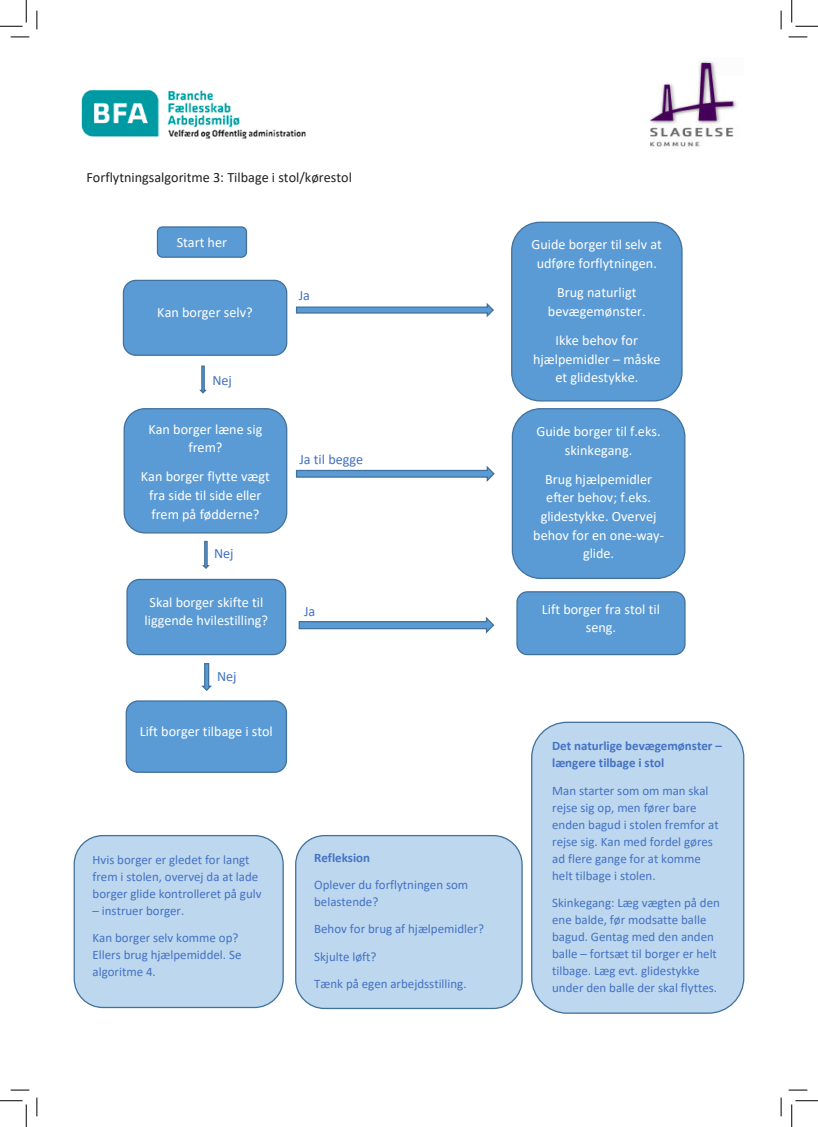
<style>
.page{position:relative;width:818px;height:1127px;background:#fff}
.page>*{position:absolute;margin:0;border:0;box-sizing:border-box;transform-origin:0 0}
.t1{font:14.12px/18.6px "Calibri";color:#fff;text-align:center}
.t2{font:14.12px "Calibri";color:#231f20}
.t3{font:14.12px "Calibri";color:#4472c4}
.t4{font:12.88px/17px "Calibri";color:#4472c4}
.t5{font:700 12.88px/17px "Calibri";color:#4472c4}
.s1{font-weight:700}
</style>
<div class="page">
<img style="left:649px;top:61px;width:88px;height:86px">
<img style="left:82px;top:90px;width:224px;height:49px">
<div style="left:157px;top:226px;width:90px;height:32px;background:#5b9bd5;border:1px solid #41719c;border-radius:5px"></div>
<div style="left:124px;top:408px;width:163px;height:125px;background:#5b9bd5;border:1px solid #41719c;border-radius:21px"></div>
<div style="left:126px;top:578px;width:160px;height:77px;background:#5b9bd5;border:1px solid #41719c;border-radius:13px"></div>
<div style="left:74px;top:834px;width:210px;height:173px;background:#bdd7ee;border:1px solid #41719c;border-radius:29px"></div>
<div style="left:295px;top:834px;width:228px;height:174px;background:#bdd7ee;border:1px solid #41719c;border-radius:29px"></div>
<div style="left:531px;top:721px;width:213px;height:292px;background:#bdd7ee;border:1px solid #41719c;border-radius:35px"></div>
<div style="left:123px;top:280px;width:164px;height:76px;background:#5b9bd5;border:1px solid #41719c;border-radius:12px"></div>
<svg style="left:199px;top:365px;width:8px;height:29px"></svg>
<svg style="left:298px;top:617px;width:197px;height:17px"></svg>
<img style="left:298px;top:617px;width:43px;height:7px">
<svg style="left:295px;top:465px;width:200px;height:17px"></svg>
<div style="left:511px;top:221px;width:172px;height:180px;background:#5b9bd5;border:1px solid #41719c;border-radius:28px"></div>
<svg style="left:295px;top:303px;width:199px;height:15px"></svg>
<img style="left:295px;top:465px;width:80px;height:7px">
<div style="left:512px;top:408px;width:173px;height:171px;background:#5b9bd5;border:1px solid #41719c;border-radius:28px"></div>
<svg style="left:202px;top:540px;width:8px;height:29px"></svg>
<svg style="left:201px;top:663px;width:11px;height:28px"></svg>
<div style="left:516px;top:591px;width:169px;height:64px;background:#5b9bd5;border:1px solid #41719c;border-radius:10px"></div>
<div style="left:126px;top:700px;width:161px;height:72px;background:#5b9bd5;border:1px solid #41719c;border-radius:12px"></div>
<svg style="left:11px;top:36px;width:18px;height:2px"></svg>
<svg style="left:788px;top:36px;width:19px;height:2px"></svg>
<svg style="left:11px;top:1089px;width:18px;height:1px"></svg>
<svg style="left:788px;top:1089px;width:19px;height:1px"></svg>
<svg style="left:36px;top:11px;width:2px;height:18px"></svg>
<svg style="left:36px;top:1097px;width:2px;height:18px"></svg>
<svg style="left:780px;top:11px;width:2px;height:18px"></svg>
<svg style="left:780px;top:1097px;width:2px;height:18px"></svg>
<svg style="left:0;top:0;width:27px;height:27px"></svg>
<svg style="left:0;top:1100px;width:27px;height:26px"></svg>
<svg style="left:791px;top:0;width:27px;height:27px"></svg>
<svg style="left:791px;top:1100px;width:27px;height:26px"></svg>
<p class="t2" style="left:86px;top:167px;width:267px">Forflytningsalgoritme 3: Tilbage i stol/kørestol</p>
<p class="t1" style="left:177px;top:233px;width:52px">Start her</p>
<p class="t1" style="left:157px;top:302px;width:97px">Kan borger selv?</p>
<p class="t3" style="left:212px;top:370px;width:21px">Nej</p>
<p class="t1" style="left:148px;top:419px;width:115px">Kan borger læne sig frem?</p>
<p class="t1" style="left:141px;top:467px;width:131px">Kan borger flytte vægt fra side til side eller frem på fødderne?</p>
<p class="t3" style="left:214px;top:544px;width:21px">Nej</p>
<p class="t1" style="left:145px;top:592px;width:125px">Skal borger skifte til liggende hvilestilling?</p>
<p class="t3" style="left:217px;top:666px;width:21px">Nej</p>
<p class="t1" style="left:140px;top:721px;width:135px">Lift borger tilbage i stol</p>
<p class="t3" style="left:299px;top:286px;width:13px">Ja</p>
<p class="t3" style="left:299px;top:449px;width:65px">Ja til begge</p>
<p class="t3" style="left:304px;top:601px;width:13px">Ja</p>
<p class="t4" style="left:93px;top:850px;width:171px">Hvis borger er gledet for langt frem i stolen, overvej da at lade borger glide kontrolleret på gulv</p>
<p class="t4" style="left:93px;top:896px;width:147px;line-height:27.2px">– instruer borger.<br>Kan borger selv komme op?</p>
<p class="t4" style="left:93px;top:946px;width:150px">Ellers brug hjælpemiddel. Se algoritme 4.</p>
<p class="t4" style="left:314px;top:843px;width:155px;line-height:27.2px"><span class="s1">Refleksion<br></span>Oplever du forflytningen som</p>
<p class="t4" style="left:314px;top:887px;width:171px;line-height:27.2px">belastende?<br>Behov for brug af hjælpemidler?<br>Skjulte løft?<br>Tænk på egen arbejdsstilling.</p>
<p class="t1" style="left:531px;top:235px;width:132px">Guide borger til selv at udføre forflytningen.</p>
<p class="t1" style="left:548px;top:283px;width:99px">Brug naturligt bevægemønster.</p>
<p class="t1" style="left:533px;top:330px;width:129px">Ikke behov for hjælpemidler – måske et glidestykke.</p>
<p class="t1" style="left:536px;top:421px;width:126px">Guide borger til f.eks. skinkegang.</p>
<p class="t1" style="left:533px;top:469px;width:132px">Brug hjælpemidler efter behov; f.eks. glidestykke. Overvej behov for en one-way&shy;glide.</p>
<p class="t1" style="left:542px;top:599px;width:119px">Lift borger fra stol til seng.</p>
<p class="t5" style="left:552px;top:737px;width:171px">Det naturlige bevægemønster – længere tilbage i stol</p>
<p class="t4" style="left:552px;top:781px;width:168px">Man starter som om man skal rejse sig op, men fører bare enden bagud i stolen fremfor at rejse sig. Kan med fordel gøres ad flere gange for at komme helt tilbage i stolen.</p>
<p class="t4" style="left:552px;top:893px;width:169px">Skinkegang: Læg vægten på den ene balde, før modsatte balle bagud. Gentag med den anden balle – fortsæt til borger er helt tilbage. Læg evt. glidestykke under den balle der skal flyttes.</p>
</div>
